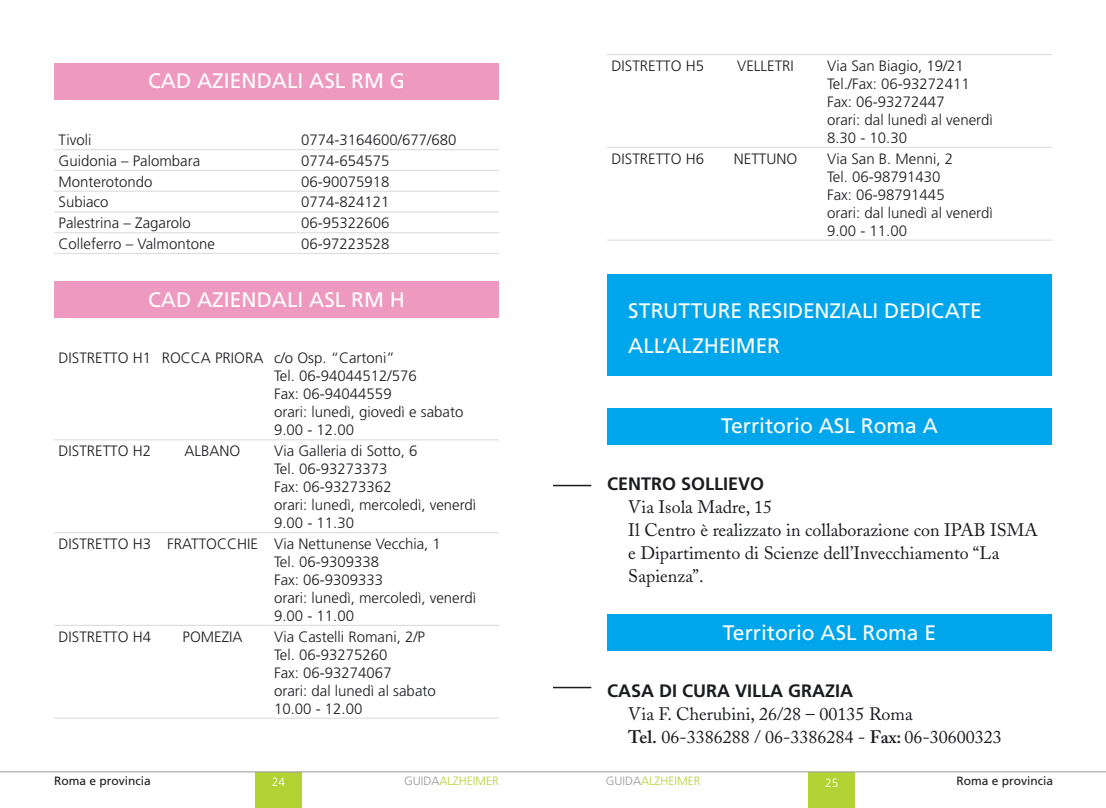
<style>
.page{position:relative;width:1106px;height:808px;background:#fff}
.page>*{position:absolute;margin:0;border:0;box-sizing:border-box;transform-origin:0 0}
.t1{font:21px "Frutiger";color:#fff}
.t2{font:18px/23px "Adobe Caslon";color:#1b1c20}
.t3{font:700 18px "Frutiger";color:#1b1c20}
.t4{font:300 15px/18px "Frutiger";color:#1b1c20}
.t5{font:12px "Frutiger";color:#1b1c20}
.t6{font:300 12px "Frutiger";color:#b3d334}
.t7{font:300 12px "Frutiger";color:#fff}
.s1{font-weight:600}
.s2{color:#97979b}
</style>
<div class="page">
<div style="left:255px;top:772px;width:47px;height:36px;background:#b3d334"></div>
<hr style="left:0;top:771px;width:553px;height:1px;background:#97979b">
<div style="left:808px;top:772px;width:47px;height:36px;background:#b3d334"></div>
<hr style="left:553px;top:771px;width:553px;height:1px;background:#97979b">
<div style="left:54px;top:63px;width:445px;height:37px;background:#ee99bf"></div>
<hr style="left:54px;top:149px;width:243px;height:1px;background:#ddd">
<hr style="left:297px;top:149px;width:202px;height:1px;background:#ddd">
<hr style="left:54px;top:170px;width:243px;height:1px;background:#ddd">
<hr style="left:297px;top:170px;width:202px;height:1px;background:#ddd">
<hr style="left:54px;top:191px;width:243px;height:1px;background:#ddd">
<hr style="left:297px;top:191px;width:202px;height:1px;background:#ddd">
<hr style="left:54px;top:211px;width:243px;height:1px;background:#ddd">
<hr style="left:297px;top:211px;width:202px;height:1px;background:#ddd">
<hr style="left:54px;top:232px;width:243px;height:1px;background:#ddd">
<hr style="left:297px;top:232px;width:202px;height:1px;background:#ddd">
<hr style="left:54px;top:253px;width:243px;height:1px;background:#ddd">
<hr style="left:297px;top:253px;width:202px;height:1px;background:#ddd">
<div style="left:54px;top:281px;width:445px;height:37px;background:#ee99bf"></div>
<hr style="left:54px;top:439px;width:101px;height:1px;background:#ddd">
<hr style="left:155px;top:439px;width:114px;height:1px;background:#ddd">
<hr style="left:269px;top:439px;width:230px;height:1px;background:#ddd">
<hr style="left:54px;top:532px;width:101px;height:1px;background:#ddd">
<hr style="left:155px;top:532px;width:114px;height:1px;background:#ddd">
<hr style="left:269px;top:532px;width:230px;height:1px;background:#ddd">
<hr style="left:54px;top:625px;width:101px;height:1px;background:#ddd">
<hr style="left:155px;top:625px;width:114px;height:1px;background:#ddd">
<hr style="left:269px;top:625px;width:230px;height:1px;background:#ddd">
<hr style="left:54px;top:717px;width:101px;height:2px;background:#ddd">
<hr style="left:155px;top:717px;width:114px;height:2px;background:#ddd">
<hr style="left:269px;top:717px;width:230px;height:2px;background:#ddd">
<hr style="left:607px;top:54px;width:101px;height:1px;background:#ddd">
<hr style="left:708px;top:54px;width:114px;height:1px;background:#ddd">
<hr style="left:822px;top:54px;width:230px;height:1px;background:#ddd">
<hr style="left:607px;top:147px;width:101px;height:1px;background:#ddd">
<hr style="left:708px;top:147px;width:114px;height:1px;background:#ddd">
<hr style="left:822px;top:147px;width:230px;height:1px;background:#ddd">
<hr style="left:607px;top:240px;width:101px;height:1px;background:#ddd">
<hr style="left:708px;top:240px;width:114px;height:1px;background:#ddd">
<hr style="left:822px;top:240px;width:230px;height:1px;background:#ddd">
<div style="left:607px;top:274px;width:445px;height:101px;background:#00a6eb"></div>
<div style="left:607px;top:408px;width:445px;height:36px;background:#00a6eb"></div>
<div style="left:607px;top:614px;width:445px;height:37px;background:#00a6eb"></div>
<hr style="left:553px;top:485px;width:38px;height:1px;background:#1b1c20">
<hr style="left:553px;top:687px;width:38px;height:1px;background:#1b1c20">
<h1 class="t1" style="left:148px;top:69px;width:258px">CAD AZIEN DALI ASL RM G</h1>
<p class="t4" style="left:58px;top:131px;width:34px">Tivoli</p>
<p class="t4" style="left:301px;top:131px;width:157px">0774-3164600/677/680</p>
<p class="t4" style="left:58px;top:152px;width:143px">Guidonia – Palombara</p>
<p class="t4" style="left:301px;top:152px;width:90px">0774-654575</p>
<p class="t4" style="left:58px;top:172px;width:95px">Monterotondo</p>
<p class="t4" style="left:301px;top:172px;width:90px">06-90075918</p>
<p class="t4" style="left:58px;top:193px;width:52px">Subiaco</p>
<p class="t4" style="left:301px;top:193px;width:90px">0774-824121</p>
<p class="t4" style="left:58px;top:214px;width:134px">Palestrina – Zagarolo</p>
<p class="t4" style="left:301px;top:214px;width:90px">06-95322606</p>
<p class="t4" style="left:58px;top:235px;width:158px">Colleferro – Valmontone</p>
<p class="t4" style="left:301px;top:235px;width:90px">06-97223528</p>
<h1 class="t1" style="left:148px;top:287px;width:258px">CAD AZIEN DALI ASL RM H</h1>
<p class="t4" style="left:274px;top:349px;width:191px;text-indent:-215px">DISTRETTO H1 ROCCA PRIORA c/o Osp. “Cartoni”<br>Tel. 06-94044512/576<br>Fax: 06-94044559<br>orari: lunedì, giovedì e sabato<br>9.00 - 12.00</p>
<p class="t4" style="left:58px;top:442px;width:94px">DISTRETTO H2</p>
<p class="t4" style="left:185px;top:442px;width:57px">ALBANO</p>
<p class="t4" style="left:274px;top:442px;width:203px">Via Galleria di Sotto, 6<br>Tel. 06-93273373<br>Fax: 06-932733 62<br>orari: lunedì, mercoledì, venerdì<br>9.00 - 11.30</p>
<p class="t4" style="left:274px;top:535px;width:203px;text-indent:-215px">DISTRETTO H3 FRATTOCCHIE Via Nettunense Vecchia, 1<br>Tel. 06-9309338<br>Fax: 06-9309333<br>orari: lunedì, mercoledì, venerdì<br>9.00 - 11.00</p>
<p class="t4" style="left:58px;top:627px;width:94px">DISTRETTO H4</p>
<p class="t4" style="left:182px;top:627px;width:61px">POMEZIA</p>
<p class="t4" style="left:274px;top:627px;width:163px">Via Castelli Romani, 2/P<br>Tel. 06-93275260<br>Fax: 06-93274067<br>orari: dal lunedì al sabato<br>10.00 - 12.00</p>
<p class="t4" style="left:611px;top:57px;width:94px">DISTRETTO H5</p>
<p class="t4" style="left:737px;top:57px;width:58px">VELLETRI</p>
<p class="t4" style="left:827px;top:57px;width:167px">Via San Biagio, 19/21<br>Tel./Fax: 06-93272411<br>Fax: 06-93272447<br>orari: dal lunedì al venerdì<br>8.30 - 10.30</p>
<p class="t4" style="left:611px;top:149px;width:94px">DISTRETTO H6</p>
<p class="t4" style="left:734px;top:149px;width:65px">NETTUNO</p>
<p class="t4" style="left:827px;top:149px;width:167px">Via San B. Menni, 2<br>Tel. 06-98791430<br>Fax: 06-98791445<br>orari: dal lunedì al venerdì<br>9.00 - 11.00</p>
<h1 class="t1" style="left:628px;top:298px;width:88px">Strutture</h1>
<h1 class="t1" style="left:748px;top:298px;width:12px">reside</h1>
<h1 class="t1" style="left:814px;top:298px;width:26px">nziali</h1>
<h1 class="t1" style="left:884px;top:298px;width:14px">dedica</h1>
<h1 class="t1" style="left:958px;top:298px;width:21px">te</h1>
<h1 class="t1" style="left:628px;top:333px;width:67px">all’Alzheimer</h1>
<h1 class="t1" style="left:721px;top:413px;width:218px">Territorio ASL Roma A</h1>
<p class="t3" style="left:607px;top:473px;width:159px">CENTRO SOLLIEVO</p>
<p class="t2" style="left:628px;top:496px;width:411px">Via Isola Madre, 15<br>Il Centro è realizzato in collaborazione con IPAB ISMA e Dipartimento di Scienze dell’Invecchiamento “La Sapienza”.</p>
<h1 class="t1" style="left:723px;top:620px;width:215px">Territorio ASL Roma E</h1>
<p class="t3" style="left:607px;top:680px;width:248px">CASA DI CURA VILLA GRAZIA</p>
<p class="t2" style="left:628px;top:703px;width:375px">Via F. Cherubini, 26/28 – 00135 Roma<br><span class="s1">Tel.</span> 06-3386288 / 06-3386284 - <span class="s1">Fax:</span> 06-30600323</p>
<p class="t5" style="left:54px;top:774px;width:98px">Roma e provincia</p>
<p class="t7" style="left:272px;top:775px;width:15px">24</p>
<p class="t6" style="left:404px;top:774px;width:96px"><span class="s2">GUIDA</span>ALZHEIMER</p>
<p class="t6" style="left:606px;top:774px;width:96px"><span class="s2">GUIDA</span>ALZHEIMER</p>
<p class="t7" style="left:825px;top:776px;width:15px">25</p>
<p class="t5" style="left:956px;top:774px;width:98px">Roma e provincia</p>
</div>
